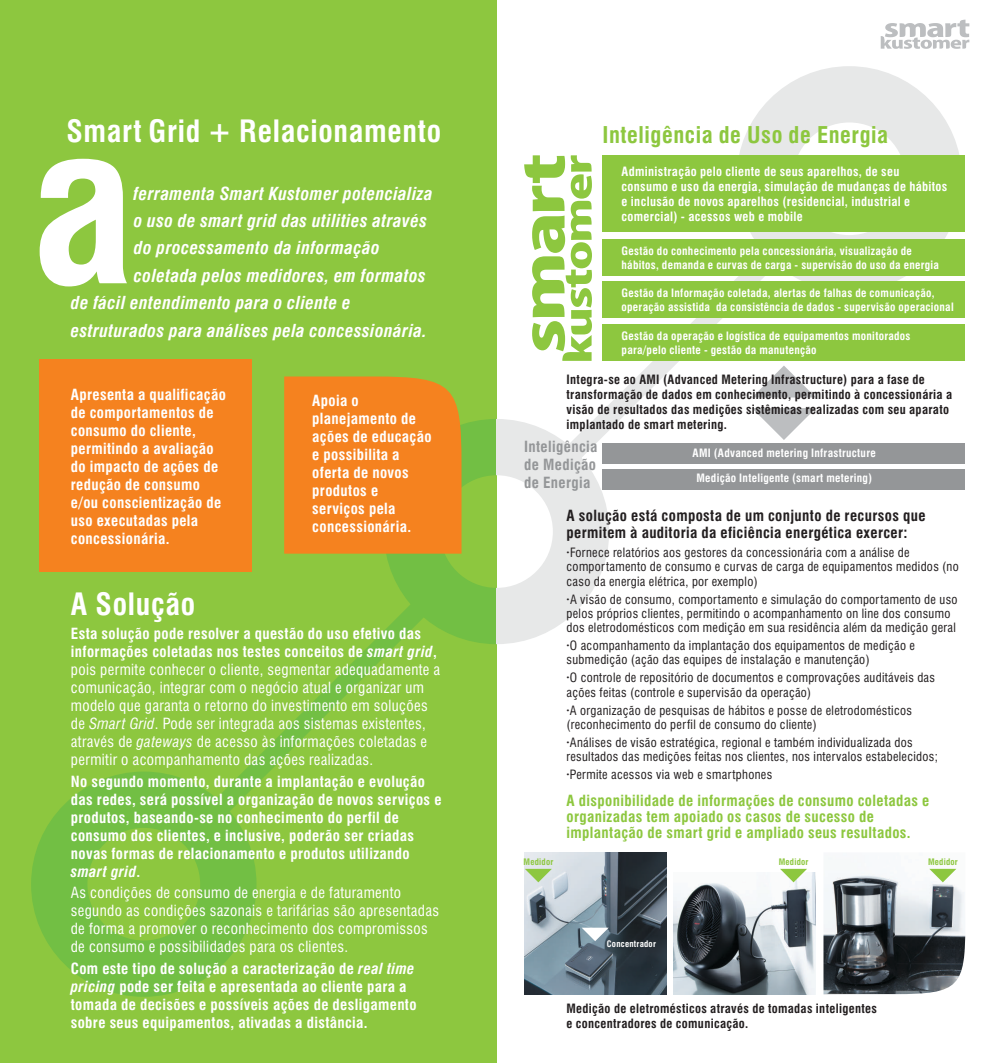
<style>
.page{position:relative;width:993px;height:1063px;background:#fff}
.page>*{position:absolute;margin:0;border:0;box-sizing:border-box;transform-origin:0 0}
.t1{font:700 condensed 215px "Swiss 721 BT";color:#fff}
.t2{font:700 condensed 30px "Swiss 721 BT";letter-spacing:.025em;color:#fff}
.t3{font:700 condensed 22.5px "Swiss 721 BT";letter-spacing:.025em;color:#8dc73f}
.t4{font:italic 700 condensed 17.5px "Swiss 721 BT";letter-spacing:.025em;color:#fff}
.t5{font:700 condensed 15px/18px "Swiss 721 BT";letter-spacing:.025em;color:#fff}
.t6{font:condensed 15px/18px "Swiss 721 BT";letter-spacing:.025em;color:#fff}
.t7{font:700 condensed 15px/16.2px "Swiss 721 BT";letter-spacing:.025em;color:#8dc73f}
.t8{font:700 condensed 15px/17.1px "Swiss 721 BT";letter-spacing:.025em;color:#231f20}
.t9{font:700 condensed 15px/18px "Swiss 721 BT";letter-spacing:.025em;color:#949698;text-align:justify}
.t10{font:condensed 12.5px/14.2px "Swiss 721 BT";letter-spacing:.025em;color:#231f20}
.t11{font:700 condensed 12.5px/15px "Swiss 721 BT";letter-spacing:.025em;color:#231f20}
.t12{font:700 condensed 12.5px/15px "Swiss 721 BT";letter-spacing:.025em;color:#fff}
.t13{font:700 condensed 11.25px/13.5px "Swiss 721 BT";letter-spacing:.025em;color:#fff}
.t14{font:700 condensed 8.75px "Swiss 721 BT";letter-spacing:.025em;color:#8dc73f}
.t15{font:700 condensed 8.75px "Swiss 721 BT";letter-spacing:.025em;color:#fff}
.s1{font-weight:700}
.s2{font-weight:700;font-style:italic}
.s3{font-style:italic}
</style>
<div class="page">
<div style="left:0;top:0;width:496px;height:1063px;background:#8dc73f"></div>
<svg style="left:31px;top:772px;width:225px;height:225px;fill:#72bf44"></svg>
<svg style="left:192px;top:644px;width:205px;height:192px"></svg>
<div style="left:39px;top:359px;width:213px;height:212px;background:#f5821f"></div>
<svg style="left:591px;top:233px;width:209px;height:197px"></svg>
<svg style="left:736px;top:66px;width:225px;height:216px;fill:#e7e8e8"></svg>
<svg style="left:284px;top:376px;width:325px;height:268px"></svg>
<div style="left:602px;top:155px;width:363px;height:77px;background:#8dc73f"></div>
<svg style="left:880px;top:20px;width:89px;height:29px"></svg>
<img style="left:823px;top:858px;width:142px;height:136px">
<img style="left:673px;top:872px;width:142px;height:122px">
<img style="left:524px;top:852px;width:141px;height:142px">
<svg style="left:524px;top:155px;width:67px;height:206px"></svg>
<div style="left:602px;top:239px;width:363px;height:36px;background:#8dc73f"></div>
<div style="left:602px;top:282px;width:363px;height:36px;background:#8dc73f"></div>
<div style="left:602px;top:325px;width:363px;height:36px;background:#8dc73f"></div>
<div style="left:602px;top:443px;width:363px;height:21px;background:#949698"></div>
<div style="left:602px;top:469px;width:363px;height:20px;background:#949698"></div>
<svg style="left:751px;top:408px;width:64px;height:32px"></svg>
<svg style="left:751px;top:366px;width:64px;height:32px"></svg>
<svg style="left:929px;top:869px;width:27px;height:13px"></svg>
<svg style="left:779px;top:869px;width:27px;height:13px"></svg>
<svg style="left:524px;top:869px;width:27px;height:13px"></svg>
<svg style="left:581px;top:928px;width:27px;height:13px"></svg>
<h2 class="t2" style="left:66px;top:119px;width:376px">Smart Grid + Relacionamento</h2>
<h1 class="t1" style="left:30px;top:120px;width:106px">a</h1>
<h3 class="t4" style="left:134px;top:186px;width:300px">ferramenta Smart Kustomer potencializa</h3>
<h3 class="t4" style="left:134px;top:214px;width:294px">o uso de smart grid das utilities através</h3>
<h3 class="t4" style="left:134px;top:241px;width:247px">do processamento da informação</h3>
<h3 class="t4" style="left:134px;top:269px;width:293px">coletada pelos medidores, em formatos</h3>
<h3 class="t4" style="left:71px;top:296px;width:281px">de fácil entendimento para o cliente e</h3>
<h3 class="t4" style="left:71px;top:323px;width:357px">estruturados para análises pela concessionária.</h3>
<p class="t5" style="left:71px;top:387px;width:156px">Apresenta a qualificação de comportamentos de consumo do cliente, permitindo a avaliação do impacto de ações de redução de consumo e/ou conscientização de uso executadas pela concessionária.</p>
<p class="t5" style="left:312px;top:393px;width:121px">Apoia o planejamento de ações de educação e possibilita a oferta de novos produtos e serviços pela concessionária.</p>
<h2 class="t2" style="left:71px;top:592px;width:126px">A Solução</h2>
<p class="t6" style="left:71px;top:626px;width:371px"><span class="s1">Esta solução pode resolver a questão do uso efetivo das informações coletadas nos testes conceitos de</span> <span class="s2">smart grid</span><span class="s1">, </span>pois permite conhecer o cliente, segmentar adequadamente a comunicação, integrar com o negócio atual e organizar um modelo que garanta o retorno do investimento em soluções de <span class="s3">Smart Grid</span>. Pode ser integrada aos sistemas existentes, através de <span class="s3">gateways</span> de acesso às informações coletadas e permitir o acompanhamento das ações realizadas.</p>
<p class="t5" style="left:71px;top:774px;width:372px">No segundo momento, durante a implantação e evolução das redes, será possível a organização de novos serviços e produtos, baseando-se no conhecimento do perfil de consumo dos clientes, e inclusive, poderão ser criadas novas formas de relacionamento e produtos utilizando <span class="s3">smart grid</span>.</p>
<p class="t6" style="left:71px;top:886px;width:370px">As condições de consumo de energia e de faturamento segundo as condições sazonais e tarifárias são apresentadas de forma a promover o reconhecimento dos compromissos de consumo e possibilidades para os clientes.</p>
<p class="t5" style="left:71px;top:961px;width:347px">Com este tipo de solução a caracterização de <span class="s3">real time pricing</span> pode ser feita e apresentada ao cliente para a tomada de decisões e possíveis ações de desligamento sobre seus equipamentos, ativadas a distância.</p>
<h3 class="t3" style="left:602px;top:126px;width:287px">Inteligência de Uso de Energia</h3>
<p class="t12" style="left:621px;top:165px;width:327px">Administração pelo cliente de seus aparelhos, de seu consumo e uso da energia, simulação de mudanças de hábitos e inclusão de novos aparelhos (residencial, industrial e comercial) - acessos web e mobile</p>
<p class="t13" style="left:621px;top:246px;width:319px">Gestão do conhecimento pela concessionária, visualização de hábitos, demanda e curvas de carga - supervisão do uso da energia</p>
<p class="t13" style="left:621px;top:287px;width:333px">Gestão da Informação coletada, alertas de falhas de comunicação, operação assistida da consistência de dados - supervisão operacional</p>
<p class="t13" style="left:621px;top:331px;width:290px">Gestão da operação e logística de equipamentos monitorados para/pelo cliente - gestão da manutenção</p>
<p class="t11" style="left:566px;top:373px;width:387px">Integra-se ao AMI (Advanced Metering Infrastructure) para a fase de transformação de dados em conhecimento, permitindo à concessionária a visão de resultados das medições sistêmicas realizadas com seu aparato implantado de smart metering.</p>
<p class="t9" style="left:524px;top:439px;width:75px">Inteligência de Medição de Energia</p>
<p class="t13" style="left:692px;top:447px;width:185px">AMI (Advanced metering Infrastructure</p>
<p class="t13" style="left:696px;top:472px;width:177px">Medição Inteligente (smart metering)</p>
<p class="t8" style="left:566px;top:509px;width:360px">A solução está composta de um conjunto de recursos que permitem à auditoria da eficiência energética exercer:</p>
<p class="t10" style="left:566px;top:547px;width:393px"><span class="s1">·</span>Fornece relatórios aos gestores da concessionária com a análise de comportamento de consumo e curvas de carga de equipamentos medidos (no caso da energia elétrica, por exemplo)</p>
<p class="t10" style="left:566px;top:593px;width:392px"><span class="s1">·</span>A visão de consumo, comportamento e simulação do comportamento de uso pelos próprios clientes, permitindo o acompanhamento on line dos consumo dos eletrodomésticos com medição em sua residência além da medição geral</p>
<p class="t10" style="left:566px;top:640px;width:350px"><span class="s1">·</span>O acompanhamento da implantação dos equipamentos de medição e submedição (ação das equipes de instalação e manutenção)</p>
<p class="t10" style="left:566px;top:672px;width:370px"><span class="s1">·</span>O controle de repositório de documentos e comprovações auditáveis das ações feitas (controle e supervisão da operação)</p>
<p class="t10" style="left:566px;top:704px;width:347px"><span class="s1">·</span>A organização de pesquisas de hábitos e posse de eletrodomésticos (reconhecimento do perfil de consumo do cliente)</p>
<p class="t10" style="left:566px;top:736px;width:373px"><span class="s1">·</span>Análises de visão estratégica, regional e também individualizada dos resultados das medições feitas nos clientes, nos intervalos estabelecidos;</p>
<p class="t10" style="left:566px;top:769px;width:207px"><span class="s1">·</span>Permite acessos via web e smartphones</p>
<p class="t7" style="left:566px;top:794px;width:364px">A disponibilidade de informações de consumo coletadas e organizadas tem apoiado os casos de sucesso de implantação de smart grid e ampliado seus resultados.</p>
<p class="t14" style="left:523px;top:859px;width:31px">Medidor</p>
<p class="t14" style="left:778px;top:859px;width:31px">Medidor</p>
<p class="t14" style="left:927px;top:859px;width:31px">Medidor</p>
<p class="t15" style="left:606px;top:941px;width:50px">Concentrador</p>
<p class="t11" style="left:566px;top:1002px;width:312px">Medição de eletromésticos através de tomadas inteligentes e concentradores de comunicação.</p>
</div>
